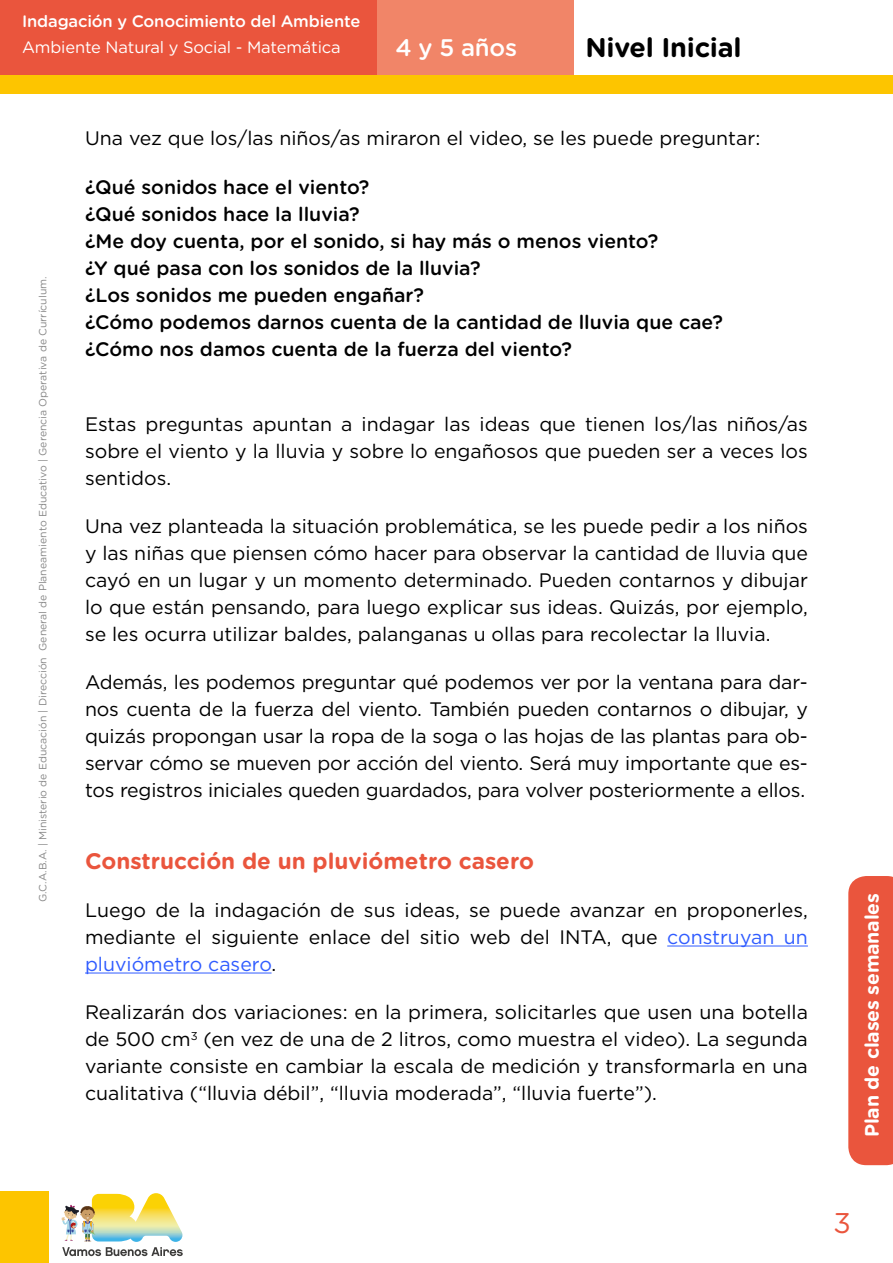
<style>
.page{position:relative;width:893px;height:1263px;background:#fff}
.page>*{position:absolute;margin:0;border:0;box-sizing:border-box;transform-origin:0 0}
.t1{font:28.5px "Gotham Rounded";color:#ea553d}
.t2{font:700 27px "Gotham Rounded";letter-spacing:-.01em;color:#000}
.t3{font:500 24px "Gotham Rounded";color:#fff}
.t4{font:700 22.5px "Gotham Rounded";color:#ea553d}
.t5{font:19.5px/27px "Gotham";color:#000;text-align:justify}
.t6{font:500 19.5px/27px "Gotham Rounded";color:#000}
.t7{font:700 19.5px "Gotham Rounded";letter-spacing:-.01em;color:#fff}
.t8{font:500 16.5px "Gotham Rounded";letter-spacing:-.01em;color:#fff}
.t9{font:16.5px "Gotham Rounded";letter-spacing:-.01em;color:#fff}
.t10{font:10.5px "Gotham Rounded";color:#878787}
.s1{color:#305cff}
</style>
<div class="page">
<div style="left:0;top:0;width:378px;height:75px;background:#ea553d"></div>
<div style="left:378px;top:0;width:196px;height:75px;background:#f18568"></div>
<div style="left:0;top:1191px;width:48px;height:72px;background:#fdc500"></div>
<svg style="left:61px;top:1193px;width:122px;height:63px"></svg>
<div style="left:0;top:75px;width:893px;height:19px;background:#fdc500"></div>
<svg style="left:848px;top:876px;width:45px;height:289px;background:#ea5a43"></svg>
<hr style="left:667px;top:945px;width:141px;height:1px;background:#305cff">
<hr style="left:85px;top:972px;width:187px;height:1px;background:#305cff">
<p class="t8" style="left:22px;top:10px;width:340px">Indagación y Conocimiento del Ambiente</p>
<p class="t9" style="left:22px;top:36px;width:320px">Ambiente Natural y Social - Matemática</p>
<p class="t3" style="left:395px;top:31px;width:123px">4 y 5 años</p>
<h2 class="t2" style="left:585px;top:28px;width:158px">Nivel Inicial</h2>
<p class="t10" style="left:35px;top:902px;width:627px;rotate:-90deg">G.C.A.B.A. | Ministerio de Educación | Dirección General de Planeamiento Educativo | Gerencia Operativa de Currículum.</p>
<p class="t5" style="left:85px;top:124px;width:677px">Una vez que los/las niños/as miraron el video, se les puede preguntar:</p>
<p class="t6" style="left:85px;top:172px;width:640px">¿Qué sonidos hace el viento?<br>¿Qué sonidos hace la lluvia?<br>¿Me doy cuenta, por el sonido, si hay más o menos viento?<br>¿Y qué pasa con los sonidos de la lluvia?<br>¿Los sonidos me pueden engañar?<br>¿Cómo podemos darnos cuenta de la cantidad de lluvia que cae? ¿Cómo nos damos cuenta de la fuerza del viento?</p>
<p class="t5" style="left:85px;top:410px;width:724px">Estas preguntas apuntan a indagar las ideas que tienen los/las niños/as sobre el viento y la lluvia y sobre lo engañosos que pueden ser a veces los sentidos.</p>
<p class="t5" style="left:85px;top:512px;width:724px">Una vez planteada la situación problemática, se les puede pedir a los niños y las niñas que piensen cómo hacer para observar la cantidad de lluvia que cayó en un lugar y un momento determinado. Pueden contarnos y dibujar lo que están pensando, para luego explicar sus ideas. Quizás, por ejemplo, se les ocurra utilizar baldes, palanganas u ollas para recolectar la lluvia.</p>
<p class="t5" style="left:85px;top:669px;width:724px">Además, les podemos preguntar qué podemos ver por la ventana para dar&shy;nos cuenta de la fuerza del viento. También pueden contarnos o dibujar, y quizás propongan usar la ropa de la soga o las hojas de las plantas para ob&shy;servar cómo se mueven por acción del viento. Será muy importante que es&shy;tos registros iniciales queden guardados, para volver posteriormente a ellos.</p>
<p class="t4" style="left:85px;top:844px;width:451px">Construcción de un pluviómetro casero</p>
<p class="t5" style="left:85px;top:896px;width:724px">Luego de la indagación de sus ideas, se puede avanzar en proponerles, mediante el siguiente enlace del sitio web del INTA, que <span class="s1">construyan un pluviómetro casero</span>.</p>
<p class="t5" style="left:85px;top:998px;width:724px">Realizarán dos variaciones: en la primera, solicitarles que usen una botella de 500 cm<sup>3</sup> (en vez de una de 2 litros, como muestra el video). La segunda variante consiste en cambiar la escala de medición y transformarla en una cualitativa (“lluvia débil”, “lluvia moderada”, “lluvia fuerte”).</p>
<p class="t7" style="left:858px;top:1137px;width:246px;rotate:-90deg">Plan de clases semanales</p>
<h1 class="t1" style="left:833px;top:1203px;width:19px">3</h1>
</div>
